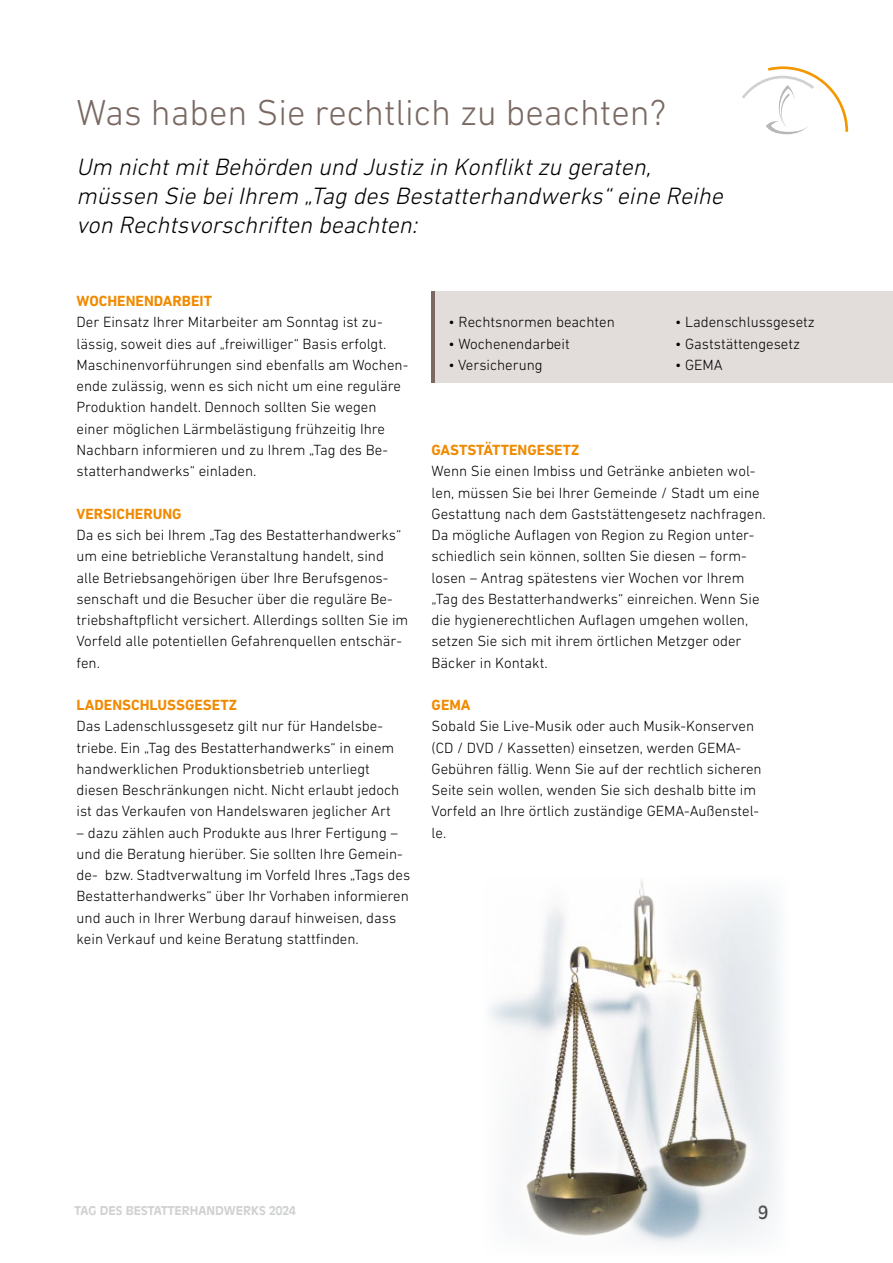
<style>
.page{position:relative;width:893px;height:1263px;background:#fff}
.page>*{position:absolute;margin:0;border:0;box-sizing:border-box;transform-origin:0 0}
.t1{font:300 36.75px "DIN Next LT Pro";color:#796962}
.t2{font:italic 300 24px/28.8px "DIN Next LT Pro";color:#000}
.t3{font:18px "Antique Olive";color:#000}
.t4{font:300 15px/21.3px "DIN Next LT Pro";color:#000}
.t5{font:700 15px "DIN Next LT Pro";color:#f08a00}
.t6{font:700 12px "Antique Olive";color:#d0d1d2}
</style>
<div class="page">
<svg style="left:742px;top:66px;width:107px;height:68px"></svg>
<div style="left:432px;top:291px;width:461px;height:92px;background:#e2dddb"></div>
<hr style="left:432px;top:291px;width:3px;height:92px;background:#796962">
<img style="left:489px;top:879px;width:290px;height:366px">
<h1 class="t1" style="left:76px;top:92px;width:591px">Was haben Sie rechtlich zu beachten?</h1>
<h2 class="t2" style="left:76px;top:153px;width:654px">Um nichtmitBehörden und Justiz in Konfliktzu geraten, müssen Sie beiIhrem „Tag des Bestatterhandwerks“eine Reihe von Rechtsvorschriften beachten:</h2>
<p class="t5" style="left:77px;top:292px;width:137px">WOCHENENDARBEIT</p>
<p class="t4" style="left:77px;top:311px;width:333px">Der Einsatz Ihrer Mitarbeiter am Sonntag ist zu&shy;lässig, soweit dies auf „freiwilliger“ Basis erfolgt.<br>Maschinenvorführungen sind ebenfalls am Wochen&shy;ende zulässig, wenn es sich nicht um eine reguläre Produktion handelt. Dennoch sollten Sie wegen einer möglichen Lärmbelästigung frühzeitig Ihre Nachbarn informieren und zu Ihrem „Tag des Be&shy;statterhandwerks“ einladen.</p>
<p class="t5" style="left:77px;top:505px;width:107px">VERSICHERUNG</p>
<p class="t4" style="left:77px;top:524px;width:333px">Da es sich bei Ihrem „Tag des Bestatterhandwerks“ um eine betriebliche Veranstaltung handelt, sind alle Betriebsangehörigen über Ihre Berufsgenos&shy;senschaft und die Besucher über die reguläre Be&shy;triebshaftpflicht versichert. Allerdings sollten Sie im Vorfeld alle potentiellen Gefahrenquellen entschär&shy;fen.</p>
<p class="t5" style="left:77px;top:696px;width:162px">LADENSCHLUSSGESETZ</p>
<p class="t4" style="left:77px;top:715px;width:324px">Das Ladenschlussgesetz gilt nur für Handelsbe&shy;triebe. Ein „Tag des Bestatterhandwerks“ in einem handwerklichen Produktionsbetrieb unterliegt diesen Beschränkungen nicht. Nicht erlaubt jedoch ist das Verkaufen von Handelswaren jeglicher Art</p>
<p class="t4" style="left:77px;top:822px;width:335px">– dazu zählen auch Produkte aus Ihrer Fertigung – und die Beratung hierüber. Sie sollten Ihre Gemein&shy;de- bzw. Stadtverwaltung im Vorfeld Ihres „Tags des Bestatterhandwerks“ über Ihr Vorhaben informieren und auch in Ihrer Werbung darauf hinweisen, dass kein Verkauf und keine Beratung stattfinden.</p>
<p class="t4" style="left:449px;top:311px;width:168px">• Rechtsnormen beachten</p>
<p class="t4" style="left:449px;top:333px;width:123px">• Wochenendarbeit</p>
<p class="t4" style="left:449px;top:354px;width:96px">• Versicherung</p>
<p class="t4" style="left:675px;top:311px;width:141px">• Ladenschlussgesetz</p>
<p class="t4" style="left:675px;top:333px;width:127px">• Gaststättengesetz</p>
<p class="t4" style="left:675px;top:354px;width:49px">• GEMA</p>
<p class="t5" style="left:432px;top:441px;width:149px">GASTSTÄTTENGESETZ</p>
<p class="t4" style="left:432px;top:460px;width:336px">Wenn Sie einen Imbiss und Getränke anbieten wol&shy;len, müssen Sie bei Ihrer Gemeinde / Stadt um eine Gestattung nach dem Gaststättengesetz nachfragen.<br>Da mögliche Auflagen von Region zu Region unter&shy;schiedlich sein können, sollten Sie diesen – form&shy;losen – Antrag spätestens vier Wochen vor Ihrem „Tag des Bestatterhandwerks“ einreichen. Wenn Sie die hygienerechtlichen Auflagen umgehen wollen, setzen Sie sich mit ihrem örtlichen Metzger oder Bäcker in Kontakt.</p>
<p class="t5" style="left:432px;top:696px;width:40px">GEMA</p>
<p class="t4" style="left:432px;top:715px;width:332px">Sobald Sie Live-Musik oder auch Musik-Konserven (CD / DVD / Kassetten) einsetzen, werden GEMA-Gebühren fällig. Wenn Sie auf der rechtlich sicheren Seite sein wollen, wenden Sie sich deshalb bitte im Vorfeld an Ihre örtlich zuständige GEMA-Außenstel&shy;le.</p>
<p class="t6" style="left:74px;top:1203px;width:223px">TAG DES BESTATTERHANDWERKS 2024</p>
<p class="t3" style="left:758px;top:1201px;width:12px">9</p>
</div>
